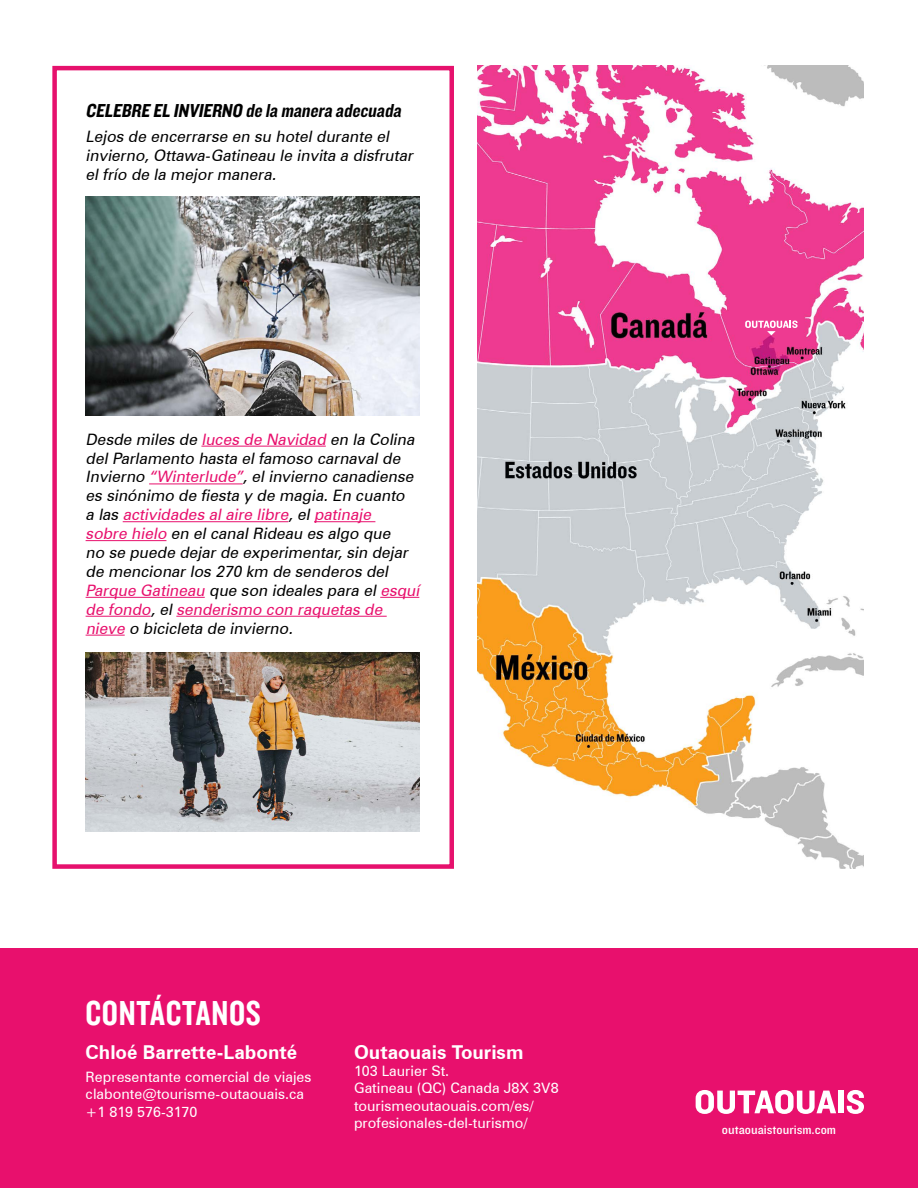
<style>
.page{position:relative;width:918px;height:1188px;background:#fff}
.page>*{position:absolute;margin:0;border:0;box-sizing:border-box;transform-origin:0 0}
.t1{font:36px "Knockout HTF49 Liteweight";letter-spacing:.02em;color:#fff}
.t2{font:italic 19.5px "Knockout HTF50 Welterweight";color:#000}
.t3{font:700 19.2px "Zurich BT";color:#fff}
.t4{font:italic 15.75px/18.9px "Zurich BT";color:#000}
.t5{font:14.4px/17.2px "Zurich BT";color:#fff}
.t6{font:13.05px "Knockout HTF30 Junior Welterwt";color:#fff;scale:1.1 1}
.s1{color:#e8106d}
</style>
<div class="page">
<div style="left:0;top:948px;width:918px;height:240px;background:#e8106d"></div>
<img style="left:477px;top:66px;width:387px;height:803px">
<svg style="left:696px;top:1090px;width:140px;height:24px"></svg>
<div style="left:838px;top:1091px;width:6px;height:22px;background:#fff"></div>
<svg style="left:847px;top:1090px;width:17px;height:24px"></svg>
<div style="left:52px;top:66px;width:402px;height:803px;border:4px solid #e6116d"></div>
<hr style="left:201px;top:446px;width:125px;height:1px;background:#e8106d">
<hr style="left:149px;top:483px;width:94px;height:1px;background:#e8106d">
<hr style="left:123px;top:521px;width:165px;height:1px;background:#e8106d">
<hr style="left:314px;top:521px;width:61px;height:1px;background:#e8106d">
<hr style="left:86px;top:540px;width:80px;height:1px;background:#e8106d">
<hr style="left:86px;top:597px;width:119px;height:1px;background:#e8106d">
<hr style="left:380px;top:597px;width:39px;height:1px;background:#e8106d">
<hr style="left:86px;top:616px;width:65px;height:1px;background:#e8106d">
<hr style="left:176px;top:616px;width:211px;height:1px;background:#e8106d">
<hr style="left:86px;top:635px;width:39px;height:1px;background:#e8106d">
<img style="left:86px;top:197px;width:333px;height:219px">
<img style="left:86px;top:653px;width:333px;height:179px">
<svg style="left:745px;top:321px;width:53px;height:14px"></svg>
<p class="t2" style="left:86px;top:100px;width:321px">CELEBRE EL INVIERNO de la manera adecuada</p>
<p class="t4" style="left:86px;top:127px;width:332px">Lejos de encerrarse en su hotel durante el invierno, Ottawa-Gatineau le invita a disfrutar el frío de la mejor manera.</p>
<p class="t4" style="left:86px;top:429px;width:339px">Desde miles de <span class="s1">luces de Navidad</span> en la Colina del Parlamento hasta el famoso carnaval de Invierno <span class="s1">“Winterlude”</span>, el invierno canadiense es sinónimo de fiesta y de magia. En cuanto a las <span class="s1">actividades al aire libre</span>, el <span class="s1">patinaje sobre hielo</span> en el canal Rideau es algo que<br>no se puede dejar de experimentar, sin dejar de mencionar los 270 km de senderos del <span class="s1">Parque Gatineau</span> que son ideales para el <span class="s1">esquí de fondo</span>, el <span class="s1">senderismo con raquetas de nieve</span> o bicicleta de invierno.</p>
<h1 class="t1" style="left:86px;top:995px;width:177px">CONTÁCTANOS</h1>
<p class="t3" style="left:86px;top:1040px;width:213px">Chloé Barrette-Labonté</p>
<p class="t5" style="left:86px;top:1068px;width:227px">Representante comercial de viajes clabonte@tourisme-outaouais.ca +1 819 576-3170</p>
<p class="t3" style="left:354px;top:1040px;width:171px">Outaouais Tourism</p>
<p class="t5" style="left:354px;top:1062px;width:206px">103 Laurier St.<br>Gatineau (QC) Canada J8X 3V8 tourismeoutaouais.com/es/ profesionales-del-turismo/</p>
<p class="t6" style="left:722px;top:1122px;width:105px">outaouaistourism.com</p>
</div>
